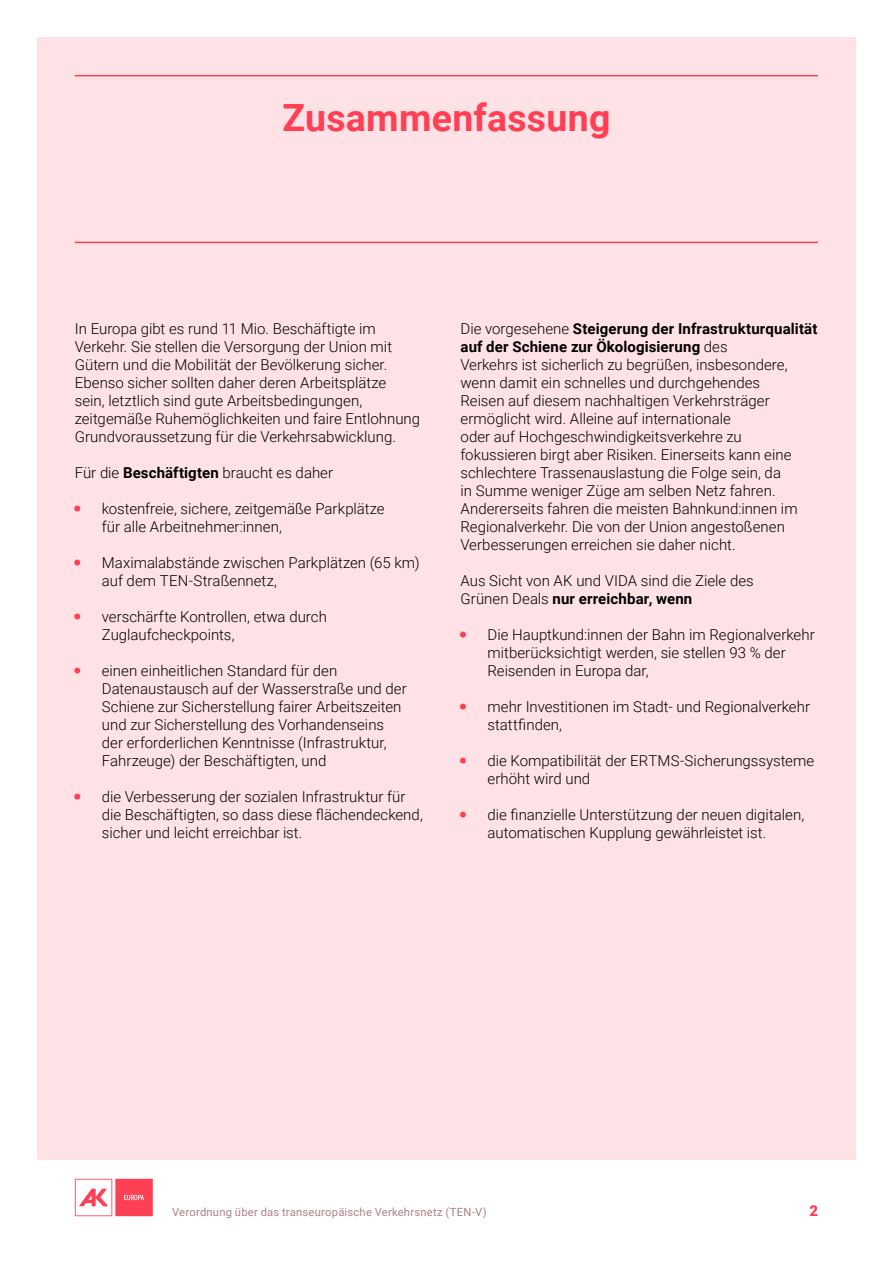
<style>
.page{position:relative;width:893px;height:1263px;background:#fff}
.page>*{position:absolute;margin:0;border:0;box-sizing:border-box;transform-origin:0 0}
.t1{font:700 37.5px "Roboto";letter-spacing:.005em;color:#ff4054}
.t2{font:300 15px/18px "Roboto";color:#000}
.t3{font:900 15px "Roboto";color:#ff4054}
.t4{font:11.25px "Roboto";letter-spacing:.02em;color:#af8282}
.s1{font-weight:700}
.s2{color:#ff4054}
</style>
<div class="page">
<svg style="left:75px;top:1179px;width:78px;height:37px"></svg>
<div style="left:37px;top:37px;width:818px;height:1123px;background:#ffe2e6"></div>
<hr style="left:75px;top:75px;width:743px;height:1px;background:#ff4054">
<hr style="left:75px;top:242px;width:743px;height:1px;background:#ff4054">
<h1 class="t1" style="left:282px;top:91px;width:330px">Zusammenfassung</h1>
<p class="t2" style="left:75px;top:319px;width:347px">In Europa gibt es rund 11 Mio. Beschäftigte im Verkehr. Sie stellen die Versorgung der Union mit Gütern und die Mobilität der Bevölkerung sicher.<br>Ebenso sicher sollten daher deren Arbeitsplätze<br>sein, letztlich sind gute Arbeitsbedingungen, zeitgemäße Ruhemöglichkeiten und faire Entlohnung Grundvoraussetzung für die Verkehrsabwicklung.</p>
<p class="t2" style="left:75px;top:463px;width:260px">Für die <span class="s1">Beschäftigten</span> braucht es daher</p>
<p class="t2" style="left:102px;top:499px;width:284px;text-indent:-27px"><span class="s2">•</span> kostenfreie, sichere, zeitgemäße Parkplätze für alle Arbeitnehmer:innen,</p>
<p class="t2" style="left:102px;top:553px;width:319px;text-indent:-27px"><span class="s2">•</span> Maximalabstände zwischen Parkplätzen (65 km) auf dem TEN-Straßennetz,</p>
<p class="t2" style="left:102px;top:607px;width:227px;text-indent:-27px"><span class="s2">•</span> verschärfte Kontrollen, etwa durch<br>Zuglaufcheckpoints,</p>
<p class="t2" style="left:102px;top:661px;width:306px;text-indent:-27px"><span class="s2">•</span> einen einheitlichen Standard für den Datenaustausch auf der Wasserstraße und der Schiene zur Sicherstellung fairer Arbeitszeiten und zur Sicherstellung des Vorhandenseins der erforderlichen Kenntnisse (Infrastruktur, Fahrzeuge) der Beschäftigten, und</p>
<p class="t2" style="left:102px;top:787px;width:323px;text-indent:-27px"><span class="s2">•</span> die Verbesserung der sozialen Infrastruktur für die Beschäftigten, so dass diese flächendeckend, sicher und leicht erreichbar ist.</p>
<p class="t2" style="left:460px;top:319px;width:358px">Die vorgesehene <span class="s1">Steigerung der Infrastrukturqualität auf der Schiene zur Ökologisierung</span> des<br>Verkehrs ist sicherlich zu begrüßen, insbesondere, wenn damit ein schnelles und durchgehendes<br>Reisen auf diesem nachhaltigen Verkehrsträger ermöglicht wird. Alleine auf internationale<br>oder auf Hochgeschwindigkeitsverkehre zu fokussieren birgt aber Risiken. Einerseits kann eine schlechtere Trassenauslastung die Folge sein, da<br>in Summe weniger Züge am selben Netz fahren.<br>Andererseits fahren die meisten Bahnkund:innen im Regionalverkehr. Die von der Union angestoßenen Verbesserungen erreichen sie daher nicht.</p>
<p class="t2" style="left:460px;top:571px;width:295px">Aus Sicht von AK und VIDA sind die Ziele des<br>Grünen Deals <span class="s1">nur erreichbar, wenn</span></p>
<p class="t2" style="left:487px;top:625px;width:329px;text-indent:-27px"><span class="s2">•</span> Die Hauptkund:innen der Bahn im Regionalverkehr mitberücksichtigt werden, sie stellen 93 % der<br>Reisenden in Europa dar,</p>
<p class="t2" style="left:487px;top:697px;width:324px;text-indent:-27px"><span class="s2">•</span> mehr Investitionen im Stadt- und Regionalverkehr stattfinden,</p>
<p class="t2" style="left:487px;top:751px;width:328px;text-indent:-27px"><span class="s2">•</span> die Kompatibilität der ERTMS-Sicherungssysteme erhöht wird und</p>
<p class="t2" style="left:487px;top:805px;width:318px;text-indent:-27px"><span class="s2">•</span> die finanzielle Unterstützung der neuen digitalen, automatischen Kupplung gewährleistet ist.</p>
<p class="t4" style="left:172px;top:1204px;width:316px">Verordnung über das transeuropäische Verkehrsnetz (TEN-V)</p>
<p class="t3" style="left:809px;top:1200px;width:10px">2</p>
</div>
